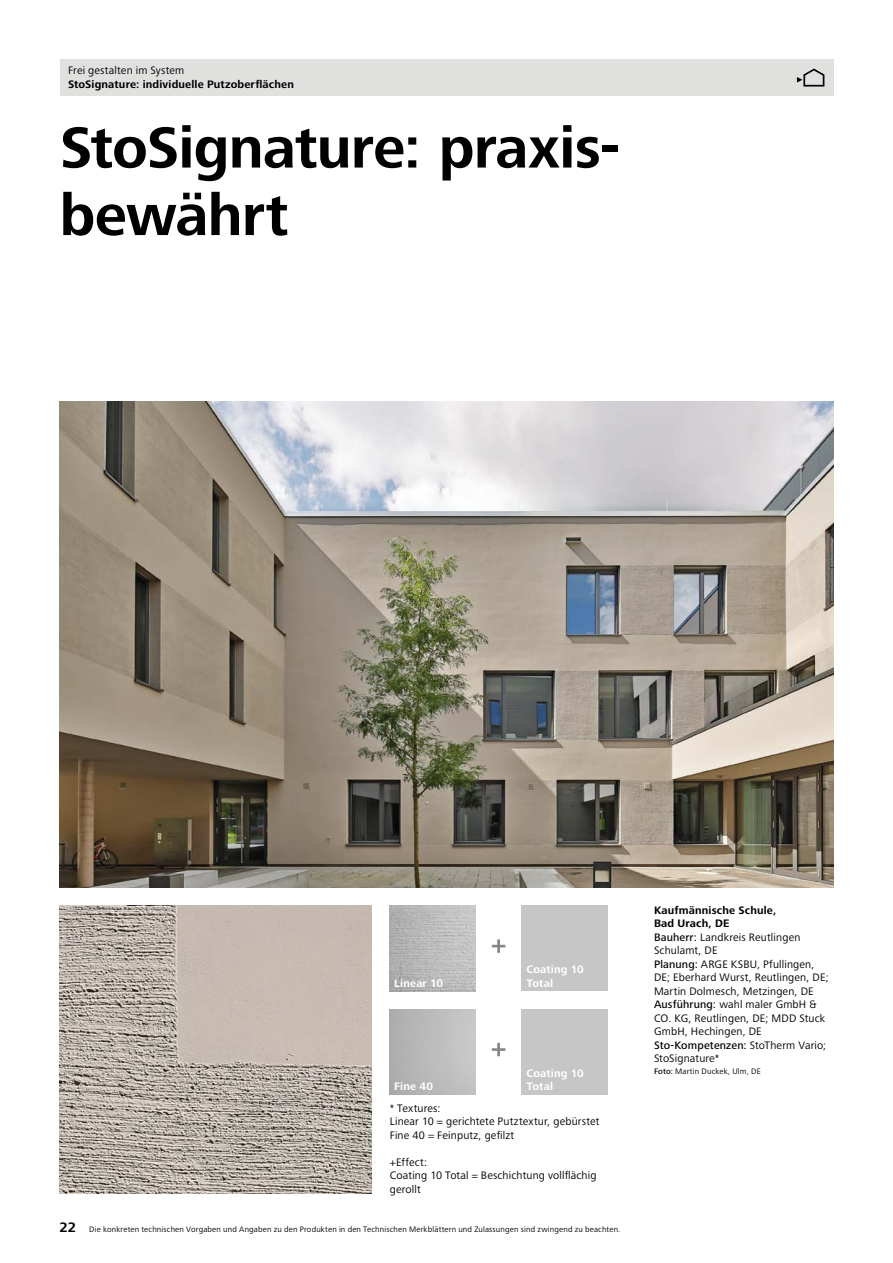
<style>
.page{position:relative;width:893px;height:1263px;background:#fff}
.page>*{position:absolute;margin:0;border:0;box-sizing:border-box;transform-origin:0 0}
.t1{font:700 60px/67.5px "Frutiger Next LTW1 G";letter-spacing:-.015em;color:#000}
.t2{font:11.25px/13.5px "Frutiger Next LTW1 G";letter-spacing:.015em;color:#000}
.t3{font:700 11.25px/13.5px "Frutiger Next LTW1 G";letter-spacing:.015em;color:#fff}
.t4{font:700 11.25px "Frutiger Next LTW1 G";letter-spacing:.015em;color:#000}
.t5{font:8.25px "Frutiger Next LTW1 G";letter-spacing:.02em;color:#000}
.s1{font-weight:700;font-size:14.25px}
.s2{font-weight:700}
.s3{font-weight:500}
</style>
<div class="page">
<img style="left:60px;top:402px;width:773px;height:486px">
<img style="left:60px;top:905px;width:311px;height:289px">
<div style="left:60px;top:60px;width:773px;height:36px;background:#e0e0df"></div>
<svg style="left:797px;top:69px;width:27px;height:18px"></svg>
<img style="left:390px;top:906px;width:85px;height:85px">
<div style="left:522px;top:905px;width:86px;height:86px;background:#c6c6c6"></div>
<div style="left:522px;top:1009px;width:86px;height:86px;background:#c6c6c6"></div>
<svg style="left:492px;top:1043px;width:13px;height:13px"></svg>
<svg style="left:492px;top:939px;width:13px;height:14px"></svg>
<p class="t2" style="left:68px;top:64px;width:118px">Frei gestalten im System</p>
<p class="t4" style="left:68px;top:78px;width:227px">StoSignature: individuelle Putzoberflächen</p>
<h1 class="t1" style="left:60px;top:116px;width:562px">StoSignature: praxis&shy;bewährt</h1>
<p class="t3" style="left:394px;top:977px;width:51px">Linear 10</p>
<p class="t3" style="left:394px;top:1080px;width:40px">Fine 40</p>
<p class="t3" style="left:526px;top:963px;width:59px">Coating 10<br>Total</p>
<p class="t3" style="left:526px;top:1067px;width:59px">Coating 10<br>Total</p>
<p class="t2" style="left:390px;top:1101px;width:211px">* Textures:<br>Linear 10 = gerichtete Putztextur, gebürstet<br>Fine 40 = Feinputz, gefilzt</p>
<p class="t2" style="left:390px;top:1155px;width:208px">+Effect:<br>Coating 10 Total = Beschichtung vollflächig gerollt</p>
<p class="t5" style="left:60px;top:1224px;width:562px"><span class="s1">22</span> Die konkreten technischen Vorgaben und Angaben zu den Produkten in den Technischen Merkblättern und Zulassungen sind zwingend zu beachten.</p>
<p class="t2" style="left:654px;top:903px;width:176px"><span class="s2">Kaufmännische Schule,<br>Bad Urach, DE<br></span><span class="s3">Bauherr:</span> Landkreis Reutlingen<br>Schulamt, DE<br><span class="s3">Planung:</span> ARGE KSBU, Pfullingen,<br>DE; Eberhard Wurst, Reutlingen, DE;<br>Martin Dolmesch, Metzingen, DE<br><span class="s3">Ausführung:</span> wahl maler GmbH &amp;<br>CO. KG, Reutlingen, DE; MDD Stuck<br>GmbH, Hechingen, DE<br><span class="s3">Sto-Kompetenzen:</span> StoTherm Vario;<br>StoSignature*</p>
<p class="t5" style="left:654px;top:1066px;width:108px"><span class="s3">Foto:</span> Martin Duckek, Ulm, DE</p>
</div>
